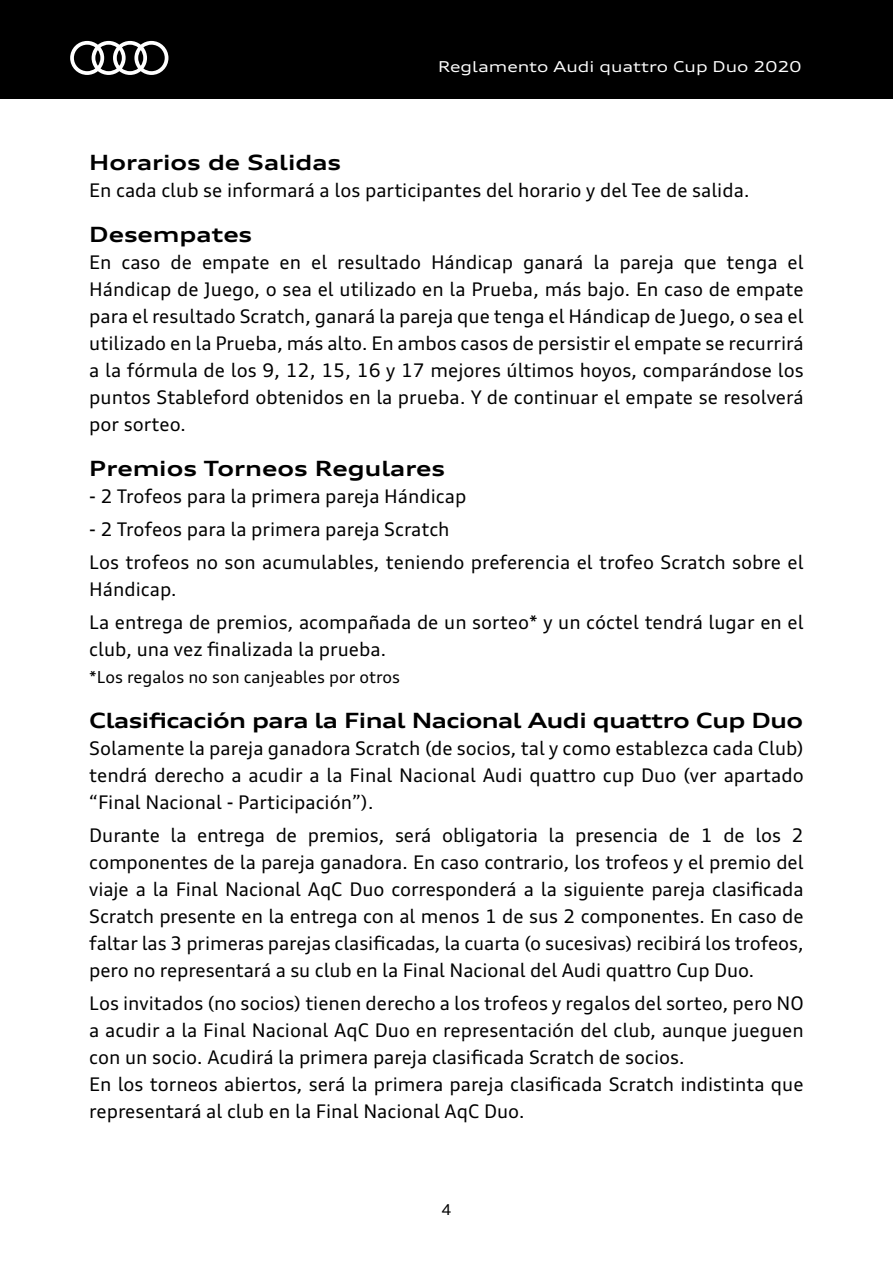
<style>
.page{position:relative;width:893px;height:1263px;background:#fff}
.page>*{position:absolute;margin:0;border:0;box-sizing:border-box;transform-origin:0 0}
.t1{font:700 expanded 21px "Audi Type";letter-spacing:-.01em;color:#000}
.t2{font:18.75px/27px "Audi Type";color:#000;text-align:justify}
.t3{font:16.5px "Audi Type";color:#000}
.t4{font:expanded 15px "Audi Type";color:#fff}
.t5{font:15px "Audi Type";color:#000}
</style>
<div class="page">
<div style="left:0;top:0;width:893px;height:99px;background:#000"></div>
<svg style="left:70px;top:41px;width:98px;height:34px"></svg>
<p class="t4" style="left:438px;top:57px;width:365px">Reglamento Audi quattro Cup Duo 2020</p>
<p class="t1" style="left:89px;top:148px;width:253px">Horarios de Salidas</p>
<p class="t2" style="left:89px;top:177px;width:662px">En cada club se informará a los participantes del horario y del Tee de salida.</p>
<p class="t1" style="left:89px;top:220px;width:164px">Desempates</p>
<p class="t2" style="left:89px;top:249px;width:716px">En caso de empate en el resultado Hándicap ganará la pareja que tenga el Hándicap de Juego, o sea el utilizado en la Prueba, más bajo. En caso de empate para el resultado Scratch, ganará la pareja que tenga el Hándicap de Juego, o sea el utilizado en la Prueba, más alto. En ambos casos de persistir el empate se recurrirá a la fórmula de los 9, 12, 15, 16 y 17 mejores últimos hoyos, comparándose los puntos Stableford obtenidos en la prueba. Y de continuar el empate se resolverá por sorteo.</p>
<p class="t1" style="left:89px;top:454px;width:357px">Premios Torneos Regulares</p>
<p class="t2" style="left:89px;top:483px;width:378px">- 2 Trofeos para la primera pareja Hándicap</p>
<p class="t2" style="left:89px;top:513px;width:716px;line-height:33px">- 2 Trofeos para la primera pareja Scratch<br>Los trofeos no son acumulables, teniendo preferencia el trofeo Scratch sobre el</p>
<p class="t2" style="left:89px;top:573px;width:716px;line-height:33px">Hándicap.<br>La entrega de premios, acompañada de un sorteo* y un cóctel tendrá lugar en el</p>
<p class="t2" style="left:89px;top:636px;width:299px">club, una vez finalizada la prueba.</p>
<p class="t3" style="left:89px;top:667px;width:312px">*Los regalos no son canjeables por otros</p>
<p class="t1" style="left:89px;top:706px;width:715px">Clasificación para la Final Nacional Audi quattro Cup Duo</p>
<p class="t2" style="left:89px;top:735px;width:716px">Solamente la pareja ganadora Scratch (de socios, tal y como establezca cada Club) tendrá derecho a acudir a la Final Nacional Audi quattro cup Duo (ver apartado “Final Nacional - Participación”).</p>
<p class="t2" style="left:89px;top:822px;width:716px">Durante la entrega de premios, será obligatoria la presencia de 1 de los 2 componentes de la pareja ganadora. En caso contrario, los trofeos y el premio del viaje a la Final Nacional AqC Duo corresponderá a la siguiente pareja clasificada Scratch presente en la entrega con al menos 1 de sus 2 componentes. En caso de faltar las 3 primeras parejas clasificadas, la cuarta (o sucesivas) recibirá los trofeos, pero no representará a su club en la Final Nacional del Audi quattro Cup Duo.</p>
<p class="t2" style="left:89px;top:990px;width:716px;text-align:left">Los invitados (no socios) tienen derecho a los trofeos y regalos del sorteo, pero NO a acudir a la Final Nacional AqC Duo en representación del club, aunque jueguen con un socio. Acudirá la primera pareja clasificada Scratch de socios.<br>En los torneos abiertos, será la primera pareja clasificada Scratch indistinta que representará al club en la Final Nacional AqC Duo.</p>
<p class="t5" style="left:442px;top:1200px;width:11px">4</p>
</div>
